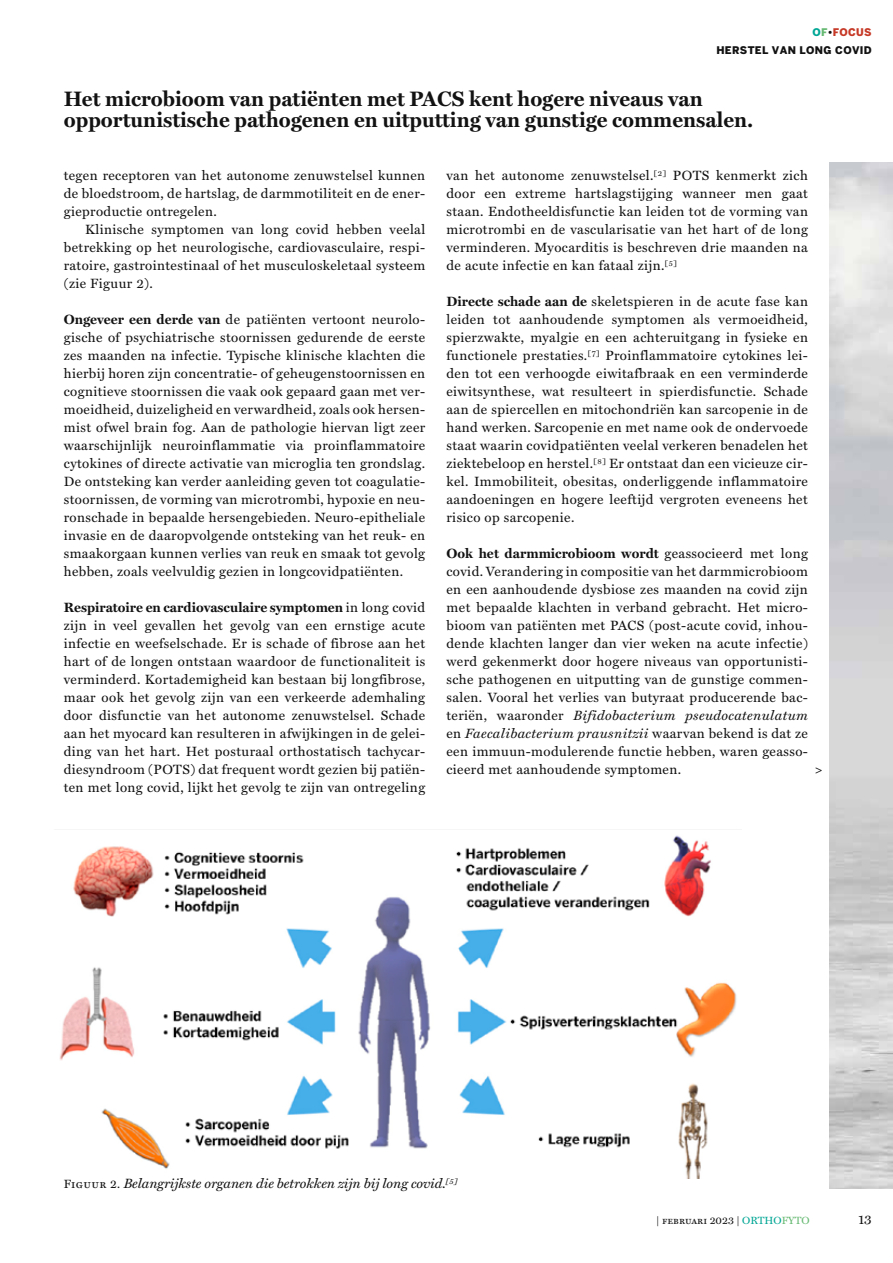
<style>
.page{position:relative;width:893px;height:1263px;background:#fff}
.page>*{position:absolute;margin:0;border:0;box-sizing:border-box;transform-origin:0 0}
.t1{font:700 21px/21px "Miller Text";color:#121212}
.t2{font:13.5px/18px "Miller Text";letter-spacing:.03em;color:#121212;text-align:justify}
.t3{font:italic 13.5px "Miller Text";color:#121212}
.t4{font:700 13.5px "Miller Text";color:#121212}
.t5{font:900 10.5px/18px "Benton Sans";letter-spacing:.03em;color:#121212;text-align:right}
.t6{font:10.5px "Miller Text SC";color:#121212}
.s1{color:#00a695}
.s2{color:#66b972}
.s3{color:#c63927}
.s4{font-weight:700}
.s5{font-style:italic}
.s6{font-family:"Miller Text SC";font-style:normal;font-size:12px}
.s7{font-family:"Miller Text";color:#00a695}
.s8{font-family:"Miller Text";color:#66b972}
</style>
<div class="page">
<img style="left:60px;top:835px;width:677px;height:344px">
<p class="t5" style="left:716px;top:23px;width:157px"><span class="s1">O</span><span class="s2">F</span>•<span class="s3">FOCUS<br></span>HERSTEL VAN LONG COVID</p>
<h1 class="t1" style="left:64px;top:88px;width:691px">Het microbioom van patiënten met PACS kent hogere niveaus van opportunistische pathogenen en uitputting van gunstige commensalen.</h1>
<p class="t2" style="left:446px;top:166px;width:363px">van het autonome zenuwstelsel.<sup>[2]</sup> POTS kenmerkt zich door een extreme hartslagstijging wanneer men gaat staan. Endotheeldisfunctie kan leiden tot de vorming van microtrombi en de vascularisatie van het hart of de long verminderen. Myocarditis is beschreven drie maanden na de acute infectie en kan fataal zijn.<sup>[5]</sup></p>
<p class="t2" style="left:446px;top:292px;width:363px"><span class="s4">Directe schade aan de</span> skeletspieren in de acute fase kan leiden tot aanhoudende symptomen als vermoeidheid, spierzwakte, myalgie en een achteruitgang in fysieke en functionele prestaties.<sup>[7]</sup> Proinflammatoire cytokines lei&shy;den tot een verhoogde eiwitafbraak en een verminderde eiwitsynthese, wat resulteert in spierdisfunctie. Schade aan de spiercellen en mitochondriën kan sarcopenie in de hand werken. Sarcopenie en met name ook de ondervoede staat waarin covidpatiënten veelal verkeren benadelen het ziektebeloop en herstel.<sup>[8]</sup> Er ontstaat dan een vicieuze cir&shy;kel. Immobiliteit, obesitas, onderliggende inflammatoire aandoeningen en hogere leeftijd vergroten eveneens het risico op sarcopenie.</p>
<p class="t2" style="left:446px;top:544px;width:363px"><span class="s4">Ook het darmmicrobioom wordt</span> geassocieerd met long covid. Verandering in compositie van het darmmicrobioom en een aanhoudende dysbiose zes maanden na covid zijn met bepaalde klachten in verband gebracht. Het micro&shy;bioom van patiënten met PACS (post-acute covid, inhou&shy;dende klachten langer dan vier weken na acute infectie) werd gekenmerkt door hogere niveaus van opportunisti&shy;sche pathogenen en uitputting van de gunstige commen&shy;salen. Vooral het verlies van butyraat producerende bac&shy;teriën, waaronder <span class="s5">Bifidobacterium pseudocatenulatum </span>en <span class="s5">Faecalibacterium prausnitzii</span> waarvan bekend is dat ze een immuun-modulerende functie hebben, waren geasso&shy;cieerd met aanhoudende symptomen.</p>
<p class="t2" style="left:64px;top:166px;width:363px">tegen receptoren van het autonome zenuwstelsel kunnen de bloedstroom, de hartslag, de darmmotiliteit en de ener&shy;gieproductie ontregelen.</p>
<p class="t2" style="left:64px;top:220px;width:363px;text-indent:21px">Klinische symptomen van long covid hebben veelal betrekking op het neurologische, cardiovasculaire, respi&shy;ratoire, gastrointestinaal of het musculoskeletaal systeem (zie Figuur 2).</p>
<p class="t2" style="left:64px;top:310px;width:363px"><span class="s4">Ongeveer een derde van</span> de patiënten vertoont neurolo&shy;gische of psychiatrische stoornissen gedurende de eerste zes maanden na infectie. Typische klinische klachten die hierbij horen zijn concentratie- of geheugenstoornissen en cognitieve stoornissen die vaak ook gepaard gaan met ver&shy;moeidheid, duizeligheid en verwardheid, zoals ook hersen&shy;mist ofwel brain fog. Aan de pathologie hiervan ligt zeer waarschijnlijk neuroinflammatie via proinflammatoire cytokines of directe activatie van microglia ten grondslag.<br>De ontsteking kan verder aanleiding geven tot coagulatie&shy;stoornissen, de vorming van microtrombi, hypoxie en neu&shy;ronschade in bepaalde hersengebieden. Neuro-epitheliale invasie en de daaropvolgende ontsteking van het reuk- en smaakorgaan kunnen verlies van reuk en smaak tot gevolg hebben, zoals veelvuldig gezien in longcovidpatiënten.</p>
<p class="t2" style="left:64px;top:598px;width:363px"><span class="s4">Respiratoire en cardiovasculaire symptomen</span> in long covid zijn in veel gevallen het gevolg van een ernstige acute infectie en weefselschade. Er is schade of fibrose aan het hart of de longen ontstaan waardoor de functionaliteit is verminderd. Kortademigheid kan bestaan bij longfibrose, maar ook het gevolg zijn van een verkeerde ademhaling door disfunctie van het autonome zenuwstelsel. Schade aan het myocard kan resulteren in afwijkingen in de gelei&shy;ding van het hart. Het posturaal orthostatisch tachycar&shy;diesyndroom (POTS) dat frequent wordt gezien bij patiën&shy;ten met long covid, lijkt het gevolg te zijn van ontregeling</p>
<p class="t4" style="left:815px;top:761px;width:9px">&gt;</p>
<p class="t3" style="left:64px;top:1175px;width:395px"><span class="s6">Figuur 2.</span> Belangrijkste organen die betrokken zijn bij long covid.<sup>[5]</sup></p>
<p class="t6" style="left:656px;top:1214px;width:155px">| februari 2023 | <span class="s7">ORTHO</span><span class="s8">FYTO</span></p>
<p class="t2" style="left:858px;top:1210px;width:15px">13</p>
</div>
